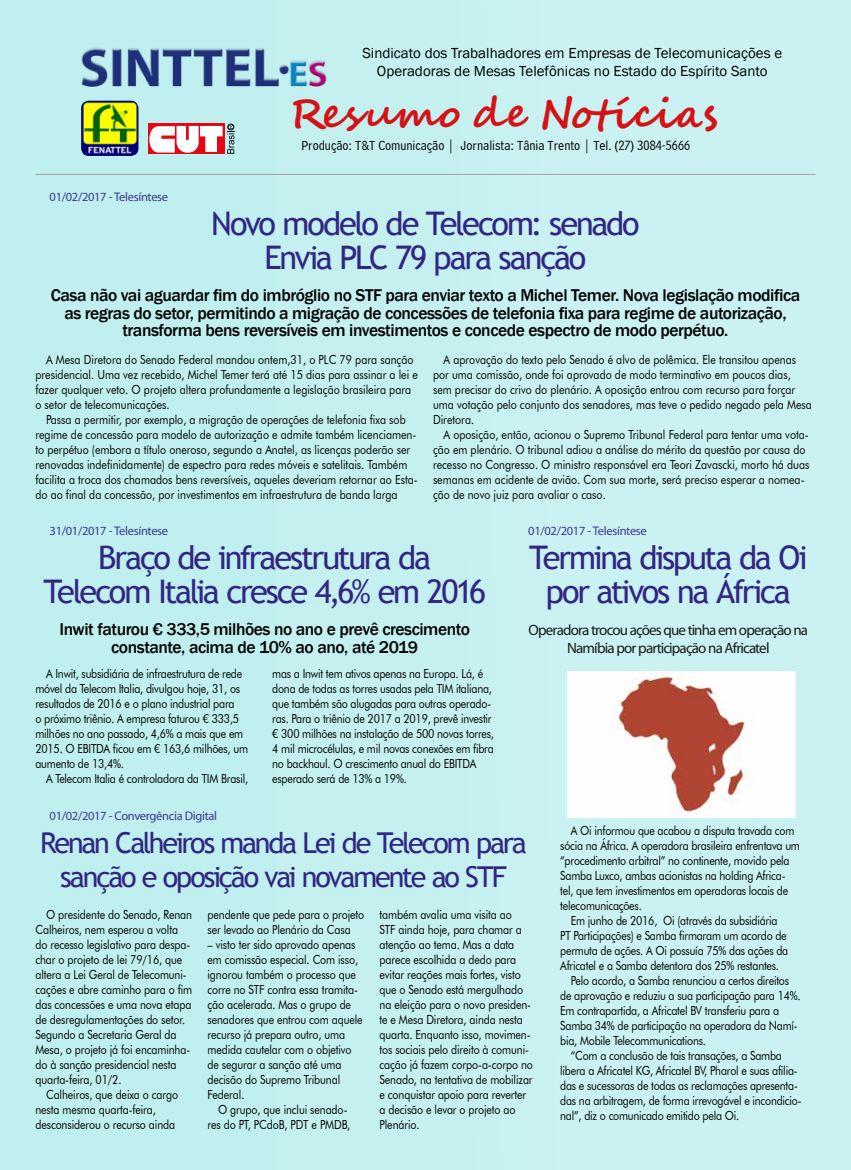
<style>
.page{position:relative;width:851px;height:1170px;background:#fff}
.page>*{position:absolute;margin:0;border:0;box-sizing:border-box;transform-origin:0 0}
.t1{font:700 41px "Segoe Script";letter-spacing:.02em;color:#d51317}
.t2{font:32.5px/33.8px "Trebuchet MS";letter-spacing:-.07em;color:#312783;text-align:center}
.t3{font:28.75px/33.8px "Trebuchet MS";letter-spacing:-.08em;color:#312783;text-align:center}
.t4{font:500 17.5px/17.5px "Franklin Gothic";letter-spacing:-.025em;color:#000;text-align:center}
.t5{font:15px/17.5px "Myriad";letter-spacing:-.055em;color:#1a1a1a;text-align:center}
.t6{font:14.88px/17.9px "Franklin Gothic";color:#000;text-align:center}
.t7{font:13.75px "Bell Centennial BT Address";color:#000}
.t8{font:12.5px/15px "Futura BT";letter-spacing:-.01em;color:#000;scale:.85 1}
.t9{font:12.5px "Myriad";letter-spacing:-.025em;color:#3e3a8f}
.s1{font-size:44.75px}
</style>
<div class="page">
<div style="left:0;top:0;width:841px;height:1169px;background:#c0efef"></div>
<div style="left:277px;top:0;width:573px;height:1169px;background:#c6f1f1"></div>
<div style="left:557px;top:0;width:293px;height:1169px;background:#caf2f2"></div>
<img style="left:81px;top:48px;width:246px;height:39px">
<div style="left:148px;top:123px;width:76px;height:31px;background:#e30613"></div>
<svg style="left:149px;top:125px;width:85px;height:29px"></svg>
<div style="left:227px;top:124px;width:7px;height:6px;border:1px solid #000;border-radius:50%"></div>
<img style="left:81px;top:101px;width:57px;height:55px">
<hr style="left:35px;top:174px;width:780px;height:1px;background:#a1a1a1">
<img style="left:567px;top:671px;width:227px;height:146px">
<p class="t6" style="left:362px;top:45px;width:421px">Sindicato dos Trabalhadores em Empresas de Telecomunicações e<br>Operadoras de Mesas Telefônicas no Estado do Espírito Santo</p>
<h1 class="t1" style="left:289px;top:80px;width:430px">Resumo de Notícia<span class="s1">s</span></h1>
<p class="t9" style="left:50px;top:191px;width:120px">01/02/2017 - Telesíntese</p>
<p class="t7" style="left:301px;top:137px;width:390px">Produção: T&amp;T Comunicação | Jornalista: Tânia Trento | Tel. (27) 3084-5666</p>
<h2 class="t2" style="left:211px;top:206px;width:430px">Novo modelo de Telecom: senado<br>Envia PLC 79 para sanção</h2>
<p class="t4" style="left:51px;top:287px;width:750px">Casa não vai aguardar fim do imbróglio no STF para enviar texto a Michel Temer. Nova legislação modifica as regras do setor, permitindo a migração de concessões de telefonia fixa para regime de autorização, transforma bens reversíveis em investimentos e concede espectro de modo perpétuo.</p>
<p class="t8" style="left:35px;top:352px;width:451px;text-indent:11px">A Mesa Diretora do Senado Federal mandou ontem,31, o PLC 79 para sanção presidencial. Uma vez recebido, Michel Temer terá até 15 dias para assinar a lei e fazer qualquer veto. O projeto altera profundamente a legislação brasileira para o setor de telecomunicações.</p>
<p class="t8" style="left:35px;top:412px;width:451px;text-indent:11px">Passa a permitir, por exemplo, a migração de operações de telefonia fixa sob regime de concessão para modelo de autorização e admite também licenciamen&shy;to perpétuo (embora a título oneroso, segundo a Anatel, as licenças poderão ser renovadas indefinidamente) de espectro para redes móveis e satelitais. Também facilita a troca dos chamados bens reversíveis, aqueles deveriam retornar ao Esta&shy;do ao final da concessão, por investimentos em infraestrutura de banda larga</p>
<p class="t8" style="left:433px;top:352px;width:447px;text-indent:11px">A aprovação do texto pelo Senado é alvo de polêmica. Ele transitou apenas por uma comissão, onde foi aprovado de modo terminativo em poucos dias, sem precisar do crivo do plenário. A oposição entrou com recurso para forçar uma votação pelo conjunto dos senadores, mas teve o pedido negado pela Mesa Diretora.</p>
<p class="t8" style="left:433px;top:427px;width:444px;text-indent:11px">A oposição, então, acionou o Supremo Tribunal Federal para tentar uma vota&shy;ção em plenário. O tribunal adiou a análise do mérito da questão por causa do recesso no Congresso. O ministro responsável era Teori Zavascki, morto há duas semanas em acidente de avião. Com sua morte, será preciso esperar a nomea&shy;ção de novo juiz para avaliar o caso.</p>
<p class="t9" style="left:528px;top:525px;width:120px">01/02/2017 - Telesíntese</p>
<h2 class="t2" style="left:529px;top:540px;width:280px">Termina disputa da Oi por ativos na África</h2>
<p class="t5" style="left:528px;top:622px;width:281px">Operadora trocou ações que tinha em operação na<br>Namíbia por participação na Africatel</p>
<p class="t9" style="left:50px;top:524px;width:120px">31/01/2017 - Telesíntese</p>
<h2 class="t2" style="left:43px;top:540px;width:444px">Braço de infraestrutura da<br>Telecom Italia cresce 4,6% em 2016</h2>
<h3 class="t4" style="left:59px;top:620px;width:412px">Inwit faturou € 333,5 milhões no ano e prevê crescimento constante, acima de 10% ao ano, até 2019</h3>
<p class="t8" style="left:35px;top:666px;width:251px;text-indent:11px">A Inwit, subsidiária de infraestrutura de rede móvel da Telecom Italia, divulgou hoje, 31, os resultados de 2016 e o plano industrial para<br>o próximo triênio. A empresa faturou € 333,5 milhões no ano passado, 4,6% a mais que em 2015. O EBITDA ficou em € 163,6 milhões, um aumento de 13,4%.</p>
<p class="t8" style="left:46px;top:771px;width:239px">A Telecom Italia é controladora da TIM Brasil,</p>
<p class="t8" style="left:272px;top:666px;width:262px">mas a Inwit tem ativos apenas na Europa. Lá, é dona de todas as torres usadas pela TIM italiana, que também são alugadas para outras operado&shy;ras. Para o triênio de 2017 a 2019, prevê investir € 300 milhões na instalação de 500 novas torres, 4 mil microcélulas, e mil novas conexões em fibra no backhaul. O crescimento anual do EBITDA esperado será de 13% a 19%.</p>
<p class="t9" style="left:50px;top:809px;width:169px">01/02/2017 - Convergência Digital</p>
<h3 class="t3" style="left:40px;top:826px;width:488px">Renan Calheiros manda Lei de Telecom para sanção e oposição vai novamente ao STF</h3>
<p class="t8" style="left:35px;top:906px;width:186px;text-indent:11px">O presidente do Senado, Renan<br>Calheiros, nem esperou a volta do recesso legislativo para despa&shy;char o projeto de lei 79/16, que altera a Lei Geral de Telecomuni&shy;cações e abre caminho para o fim das concessões e uma nova etapa de desregulamentações do setor.<br>Segundo a Secretaria Geral da<br>Mesa, o projeto já foi encaminha&shy;do à sanção presidencial nesta quarta-feira, 01/2.</p>
<p class="t8" style="left:35px;top:1086px;width:169px;text-indent:11px">Calheiros, que deixa o cargo nesta mesma quarta-feira, desconsiderou o recurso ainda</p>
<p class="t8" style="left:207px;top:906px;width:186px">pendente que pede para o projeto ser levado ao Plenário da Casa</p>
<p class="t8" style="left:207px;top:936px;width:184px">– visto ter sido aprovado apenas em comissão especial. Com isso, ignorou também o processo que corre no STF contra essa tramita&shy;ção acelerada. Mas o grupo de senadores que entrou com aquele recurso já prepara outro, uma medida cautelar com o objetivo de segurar a sanção até uma decisão do Supremo Tribunal<br>Federal.</p>
<p class="t8" style="left:207px;top:1101px;width:170px;text-align:right">O grupo, que inclui senado&shy;res do PT, PCdoB, PDT e PMDB,</p>
<p class="t8" style="left:379px;top:906px;width:182px">também avalia uma visita ao<br>STF ainda hoje, para chamar a atenção ao tema. Mas a data parece escolhida a dedo para evitar reações mais fortes, visto que o Senado está mergulhado na eleição para o novo presiden&shy;te e Mesa Diretora, ainda nesta quarta. Enquanto isso, movimen&shy;tos sociais pelo direito à comuni&shy;cação já fazem corpo-a-corpo no<br>Senado, na tentativa de mobilizar e conquistar apoio para reverter a decisão e levar o projeto ao<br>Plenário.</p>
<p class="t8" style="left:570px;top:823px;width:264px">A Oi informou que acabou a disputa travada com</p>
<p class="t8" style="left:560px;top:838px;width:283px">sócia na África. A operadora brasileira enfrentava um</p>
<p class="t8" style="left:560px;top:853px;width:271px">“procedimento arbitral” no continente, movido pela</p>
<p class="t8" style="left:560px;top:868px;width:266px">Samba Luxco, ambas acionistas na holding Africa-</p>
<p class="t8" style="left:560px;top:883px;width:270px">tel, que tem investimentos em operadoras locais de</p>
<p class="t8" style="left:560px;top:898px;width:97px">telecomunicações.</p>
<p class="t8" style="left:570px;top:913px;width:245px">Em junho de 2016, Oi (através da subsidiária</p>
<p class="t8" style="left:560px;top:928px;width:268px">PT Participações) e Samba firmaram um acordo de</p>
<p class="t8" style="left:560px;top:943px;width:270px">permuta de ações. A Oi possuía 75% das ações da</p>
<p class="t8" style="left:560px;top:958px;width:259px">Africatel e a Samba detentora dos 25% restantes.</p>
<p class="t8" style="left:570px;top:973px;width:258px">Pelo acordo, a Samba renunciou a certos direitos</p>
<p class="t8" style="left:560px;top:988px;width:284px">de aprovação e reduziu a sua participação para 14%.</p>
<p class="t8" style="left:560px;top:1003px;width:259px">Em contrapartida, a Africatel BV transferiu para a</p>
<p class="t8" style="left:560px;top:1018px;width:281px">Samba 34% de participação na operadora da Namí-</p>
<p class="t8" style="left:560px;top:1033px;width:173px">bia, Mobile Telecommunications.</p>
<p class="t8" style="left:570px;top:1048px;width:250px">“Com a conclusão de tais transações, a Samba</p>
<p class="t8" style="left:560px;top:1063px;width:281px">libera a Africatel KG, Africatel BV, Pharol e suas afilia-</p>
<p class="t8" style="left:560px;top:1078px;width:281px">das e sucessoras de todas as reclamações apresenta-</p>
<p class="t8" style="left:560px;top:1093px;width:285px">das na arbitragem, de forma irrevogável e incondicio-</p>
<p class="t8" style="left:560px;top:1108px;width:212px">nal”, diz o comunicado emitido pela Oi.</p>
</div>
